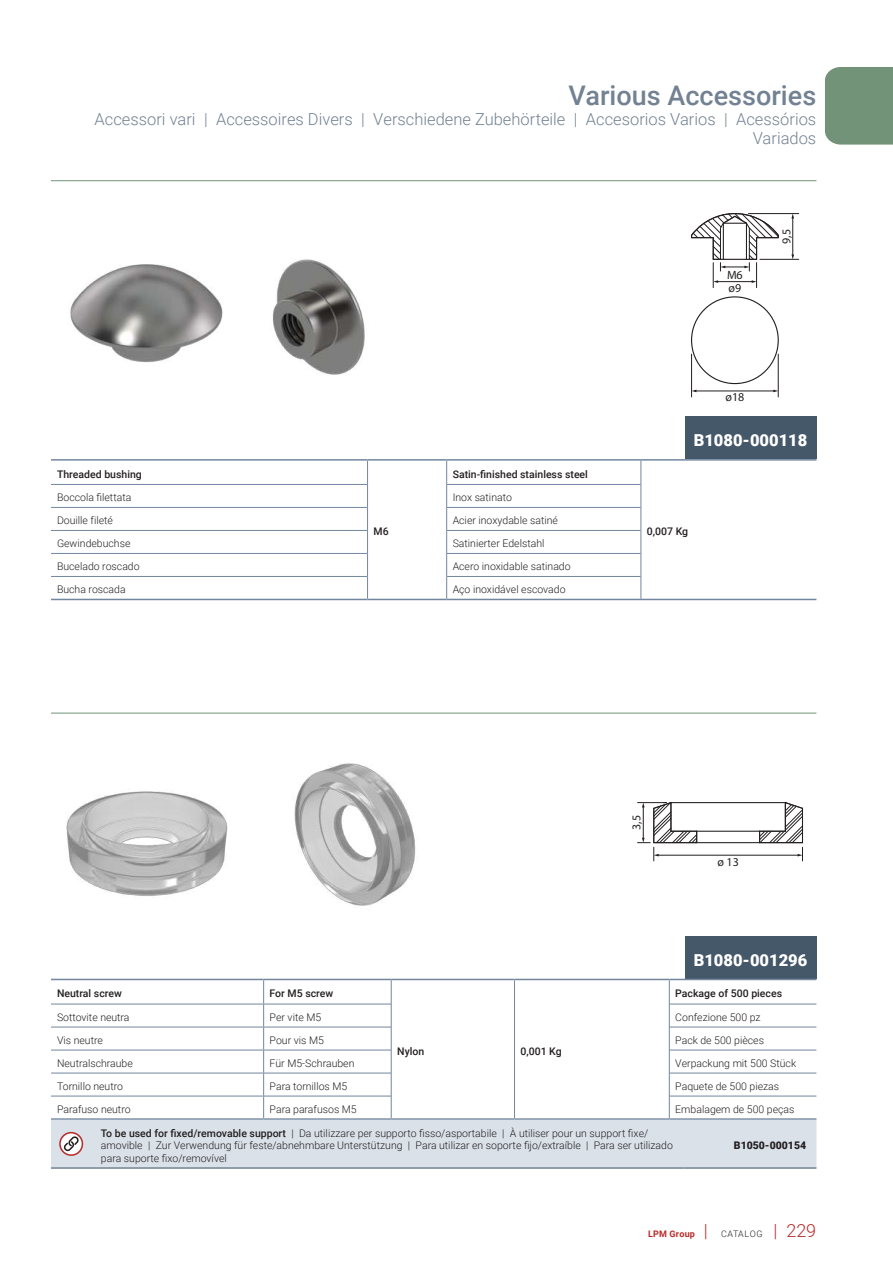
<style>
.page{position:relative;width:893px;height:1263px;background:#fff}
.page>*{position:absolute;margin:0;border:0;box-sizing:border-box;transform-origin:0 0}
.t1{font:500 27px "Roboto";color:#728292}
.t2{font:300 16.5px/19.8px "Roboto";color:#728292;text-align:right}
.t3{font:900 16.5px "Roboto";color:#fff}
.t4{font:12px "Myriad Pro";color:#231f20}
.t5{font:300 10.5px/12.6px "Roboto";color:#231f20}
.t6{font:500 10.5px "Roboto";color:#231f20}
.t7{font:900 10.5px "Roboto";color:#231f20}
.t8{font:700 9px "Roboto";letter-spacing:.025em;color:#b72b2a}
.s1{font-weight:500}
.s2{font-weight:300;font-size:18px}
.s3{font-weight:300;color:#231f20}
</style>
<div class="page">
<div style="left:825px;top:67px;width:68px;height:78px;background:#729377"></div>
<hr style="left:51px;top:180px;width:765px;height:1px;background:#729377">
<hr style="left:51px;top:713px;width:765px;height:1px;background:#729377">
<img style="left:70px;top:264px;width:153px;height:99px">
<img style="left:272px;top:259px;width:93px;height:116px">
<hr style="left:695px;top:391px;width:79px;height:1px;background:#231f20">
<hr style="left:778px;top:354px;width:1px;height:43px;background:#231f20">
<hr style="left:691px;top:354px;width:1px;height:43px;background:#231f20">
<hr style="left:792px;top:218px;width:1px;height:37px;background:#231f20">
<svg style="left:791px;top:254px;width:3px;height:5px"></svg>
<hr style="left:748px;top:213px;width:51px;height:1px;background:#231f20">
<hr style="left:760px;top:259px;width:39px;height:1px;background:#231f20">
<svg style="left:691px;top:213px;width:89px;height:75px"></svg>
<div style="left:685px;top:417px;width:131px;height:42px;background:#455869"></div>
<hr style="left:368px;top:599px;width:79px;height:1px;background:#72869e">
<svg style="left:367px;top:461px;width:1px;height:138px"></svg>
<svg style="left:446px;top:461px;width:1px;height:138px"></svg>
<svg style="left:641px;top:461px;width:1px;height:138px"></svg>
<hr style="left:51px;top:459px;width:317px;height:2px;background:#72869e">
<hr style="left:368px;top:459px;width:79px;height:2px;background:#72869e">
<hr style="left:447px;top:459px;width:194px;height:2px;background:#72869e">
<hr style="left:641px;top:459px;width:175px;height:2px;background:#72869e">
<hr style="left:51px;top:599px;width:317px;height:1px;background:#72869e">
<hr style="left:447px;top:599px;width:194px;height:1px;background:#72869e">
<hr style="left:641px;top:599px;width:175px;height:1px;background:#72869e">
<hr style="left:51px;top:484px;width:316px;height:1px;background:#72869e">
<hr style="left:447px;top:484px;width:194px;height:1px;background:#72869e">
<hr style="left:51px;top:507px;width:316px;height:1px;background:#72869e">
<hr style="left:447px;top:507px;width:194px;height:1px;background:#72869e">
<hr style="left:51px;top:530px;width:316px;height:1px;background:#72869e">
<hr style="left:447px;top:530px;width:194px;height:1px;background:#72869e">
<hr style="left:51px;top:553px;width:316px;height:1px;background:#72869e">
<hr style="left:447px;top:553px;width:194px;height:1px;background:#72869e">
<hr style="left:51px;top:576px;width:316px;height:1px;background:#72869e">
<hr style="left:447px;top:576px;width:194px;height:1px;background:#72869e">
<img style="left:66px;top:791px;width:162px;height:107px">
<img style="left:293px;top:763px;width:123px;height:143px">
<hr style="left:671px;top:802px;width:114px;height:1px;background:#231f20">
<hr style="left:697px;top:842px;width:63px;height:1px;background:#231f20">
<hr style="left:697px;top:831px;width:63px;height:1px;background:#231f20">
<hr style="left:658px;top:855px;width:140px;height:1px;background:#231f20">
<svg style="left:638px;top:802px;width:59px;height:59px"></svg>
<svg style="left:759px;top:802px;width:45px;height:59px"></svg>
<div style="left:685px;top:936px;width:131px;height:43px;background:#455869"></div>
<hr style="left:51px;top:979px;width:213px;height:1px;background:#72869e">
<hr style="left:264px;top:979px;width:127px;height:1px;background:#72869e">
<hr style="left:391px;top:979px;width:123px;height:1px;background:#72869e">
<hr style="left:514px;top:979px;width:155px;height:1px;background:#72869e">
<hr style="left:669px;top:979px;width:147px;height:1px;background:#72869e">
<hr style="left:51px;top:1167px;width:44px;height:2px;background:#728292">
<hr style="left:95px;top:1167px;width:590px;height:2px;background:#728292">
<hr style="left:685px;top:1167px;width:131px;height:2px;background:#728292">
<svg style="left:51px;top:980px;width:765px;height:188px"></svg>
<h1 class="t1" style="left:569px;top:80px;width:249px">Various Accessories</h1>
<h2 class="t2" style="left:95px;top:108px;width:723px">Accessori vari | Accessoires Divers | Verschiedene Zubehörteile | Accesorios Varios | Acessórios<br>Variados</h2>
<p class="t4" style="left:727px;top:270px;width:17px">M6</p>
<p class="t4" style="left:728px;top:283px;width:14px">ø9</p>
<p class="t4" style="left:782px;top:244px;width:16px;rotate:-90deg">9,5</p>
<p class="t4" style="left:725px;top:393px;width:20px">ø18</p>
<p class="t6" style="left:57px;top:467px;width:86px">Threaded bushing</p>
<p class="t6" style="left:453px;top:467px;width:137px">Satin-昀椀nished stainless steel</p>
<p class="t5" style="left:57px;top:491px;width:76px">Boccola 昀椀lettata</p>
<p class="t5" style="left:453px;top:491px;width:61px">Inox satinato</p>
<p class="t5" style="left:57px;top:514px;width:57px">Douille fileté</p>
<p class="t5" style="left:453px;top:514px;width:107px">Acier inoxydable satiné</p>
<p class="t5" style="left:57px;top:537px;width:75px">Gewindebuchse</p>
<p class="t5" style="left:453px;top:537px;width:93px">Satinierter Edelstahl</p>
<p class="t5" style="left:57px;top:560px;width:84px">Bucelado roscado</p>
<p class="t5" style="left:453px;top:560px;width:119px">Acero inoxidable satinado</p>
<p class="t5" style="left:57px;top:584px;width:70px">Bucha roscada</p>
<p class="t5" style="left:453px;top:583px;width:114px">Aço inoxidável escovado</p>
<p class="t6" style="left:374px;top:528px;width:17px">M6</p>
<h2 class="t3" style="left:694px;top:435px;width:115px">B1080-000118</h2>
<p class="t6" style="left:647px;top:524px;width:43px">0,007 Kg</p>
<p class="t6" style="left:57px;top:986px;width:66px">Neutral screw</p>
<p class="t6" style="left:270px;top:986px;width:65px">For M5 screw</p>
<p class="t4" style="left:632px;top:830px;width:16px;rotate:-90deg">3,5</p>
<p class="t4" style="left:717px;top:858px;width:23px">ø 13</p>
<h2 class="t3" style="left:694px;top:954px;width:115px">B1080-001296</h2>
<p class="t6" style="left:675px;top:986px;width:108px">Package of 500 pieces</p>
<p class="t5" style="left:57px;top:1010px;width:74px">Sottovite neutra</p>
<p class="t5" style="left:270px;top:1010px;width:53px">Per vite M5</p>
<p class="t5" style="left:675px;top:1010px;width:87px">Confezione 500 pz</p>
<p class="t5" style="left:57px;top:1033px;width:47px">Vis neutre</p>
<p class="t5" style="left:270px;top:1035px;width:56px">Pour vis M5</p>
<p class="t5" style="left:675px;top:1033px;width:90px">Pack de 500 pièces</p>
<p class="t5" style="left:57px;top:1057px;width:77px">Neutralschraube</p>
<p class="t5" style="left:270px;top:1057px;width:86px">Für M5-Schrauben</p>
<p class="t5" style="left:675px;top:1057px;width:122px">Verpackung mit 500 Stück</p>
<p class="t5" style="left:57px;top:1080px;width:68px">Tornillo neutro</p>
<p class="t5" style="left:270px;top:1081px;width:79px">Para tornillos M5</p>
<p class="t5" style="left:675px;top:1080px;width:105px">Paquete de 500 piezas</p>
<p class="t5" style="left:57px;top:1104px;width:75px">Parafuso neutro</p>
<p class="t5" style="left:270px;top:1104px;width:89px">Para parafusos M5</p>
<p class="t5" style="left:675px;top:1103px;width:121px">Embalagem de 500 peças</p>
<p class="t5" style="left:101px;top:1126px;width:573px"><span class="s1">To be used for 昀椀xed/removable support</span> | Da utilizzare per supporto 昀椀sso/asportabile | À utiliser pour un support 昀椀xe/ amovible | Zur Verwendung für feste/abnehmbare Unterstützung | Para utilizar en soporte 昀椀jo/extraíble | Para ser utilizado para suporte 昀椀xo/removível</p>
<p class="t6" style="left:397px;top:1044px;width:29px">Nylon</p>
<p class="t6" style="left:520px;top:1044px;width:43px">0,001 Kg</p>
<p class="t7" style="left:734px;top:1142px;width:74px">B1050-000154</p>
<p class="t8" style="left:648px;top:1231px;width:170px">LPM Group <span class="s2">|</span> <span class="s3">CATALOG</span> <span class="s2">| 229</span></p>
</div>
